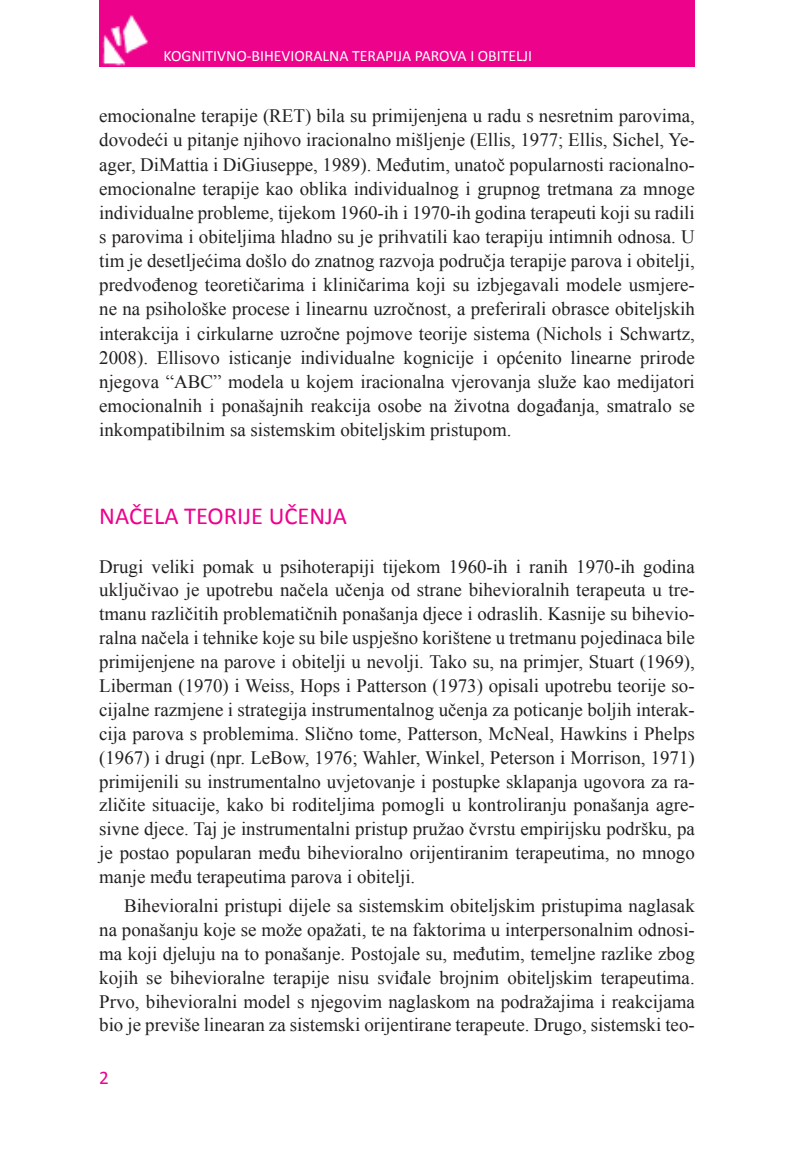
<style>
.page{position:relative;width:794px;height:1161px;background:#fff}
.page>*{position:absolute;margin:0;border:0;box-sizing:border-box;transform-origin:0 0}
.naslov_1{font:24.5px "Calibri";color:#ed028c}
.naslov_1-2{font:19.25px "Calibri";color:#ed028c}
.bodi{font:18.9px/24.2px "Times New Roman";color:#231f20;text-align:justify}
.bodi_1{font:18.9px/23.8px "Times New Roman";color:#231f20;text-align:justify}
.t1{font:15.75px "Calibri";color:#fff}
</style>
<div class="page">
<div style="left:99px;top:0;width:596px;height:67px;background:#ed028c"></div>
<img style="left:102px;top:15px;width:47px;height:51px">
<p class="t1" style="left:164px;top:46px;width:370px">KOGNITIVNO-BIHEVIORALNA TERAPIJA PAROVA I OBITELJI</p>
<p class="bodi" style="left:99px;top:104px;width:597px">emocionalne terapije (RET) bila su primijenjena u radu s nesretnim parovima, dovodeći u pitanje njihovo iracionalno mišljenje (Ellis, 1977; Ellis, Sichel, Ye&shy;ager, DiMattia i DiGiuseppe, 1989). Međutim, unatoč popularnosti racionalno&shy;emocionalne terapije kao oblika individualnog i grupnog tretmana za mnoge individualne probleme, tijekom 1960-ih i 1970-ih godina terapeuti koji su radili s parovima i obiteljima hladno su je prihvatili kao terapiju intimnih odnosa. U tim je desetljećima došlo do znatnog razvoja područja terapije parova i obitelji, predvođenog teoretičarima i kliničarima koji su izbjegavali modele usmjere&shy;ne na psihološke procese i linearnu uzročnost, a preferirali obrasce obiteljskih interakcija i cirkularne uzročne pojmove teorije sistema (Nichols i Schwartz, 2008). Ellisovo isticanje individualne kognicije i općenito linearne prirode njegova “ABC” modela u kojem iracionalna vjerovanja služe kao medijatori emocionalnih i ponašajnih reakcija osobe na životna događanja, smatralo se inkompatibilnim sa sistemskim obiteljskim pristupom.</p>
<p class="naslov_1" style="left:99px;top:500px;width:249px">NAČELA TEORIJE UČENJA</p>
<p class="bodi_1" style="left:99px;top:554px;width:597px">Drugi veliki pomak u psihoterapiji tijekom 1960-ih i ranih 1970-ih godina uključivao je upotrebu načela učenja od strane bihevioralnih terapeuta u tre&shy;tmanu različitih problematičnih ponašanja djece i odraslih. Kasnije su bihevio&shy;ralna načela i tehnike koje su bile uspješno korištene u tretmanu pojedinaca bile primijenjene na parove i obitelji u nevolji. Tako su, na primjer, Stuart (1969), Liberman (1970) i Weiss, Hops i Patterson (1973) opisali upotrebu teorije so&shy;cijalne razmjene i strategija instrumentalnog učenja za poticanje boljih interak&shy;cija parova s problemima. Slično tome, Patterson, McNeal, Hawkins i Phelps (1967) i drugi (npr. LeBow, 1976; Wahler, Winkel, Peterson i Morrison, 1971) primijenili su instrumentalno uvjetovanje i postupke sklapanja ugovora za ra&shy;zličite situacije, kako bi roditeljima pomogli u kontroliranju ponašanja agre&shy;sivne djece. Taj je instrumentalni pristup pružao čvrstu empirijsku podršku, pa je postao popularan među bihevioralno orijentiranim terapeutima, no mnogo manje među terapeutima parova i obitelji.</p>
<p class="bodi" style="left:99px;top:893px;width:597px;text-indent:25px">Bihevioralni pristupi dijele sa sistemskim obiteljskim pristupima naglasak na ponašanju koje se može opažati, te na faktorima u interpersonalnim odnosi&shy;ma koji djeluju na to ponašanje. Postojale su, međutim, temeljne razlike zbog kojih se bihevioralne terapije nisu sviđale brojnim obiteljskim terapeutima.<br>Prvo, bihevioralni model s njegovim naglaskom na podražajima i reakcijama bio je previše linearan za sistemski orijentirane terapeute. Drugo, sistemski teo-</p>
<p class="naslov_1-2" style="left:99px;top:1065px;width:11px">2</p>
</div>
